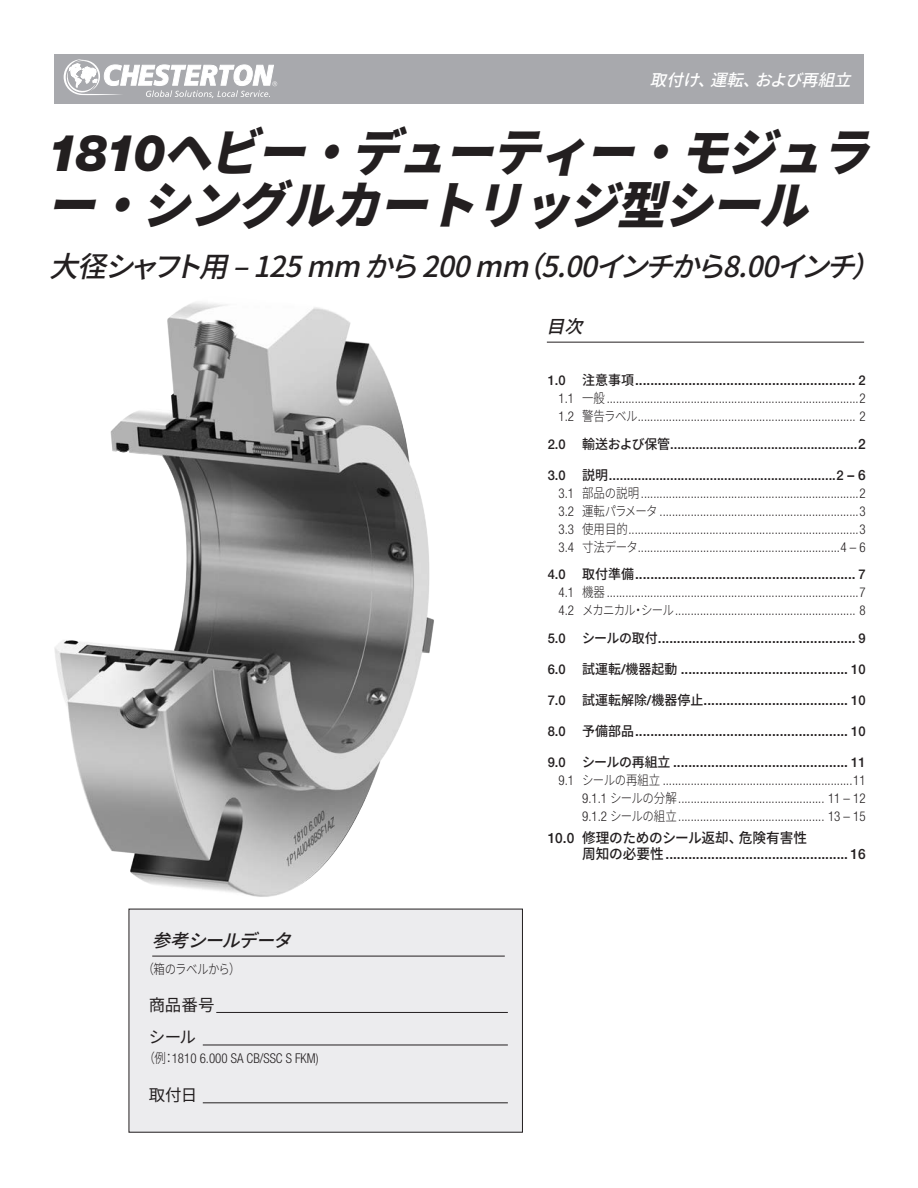
<style>
.page{position:relative;width:918px;height:1188px;background:#fff}
.page>*{position:absolute;margin:0;border:0;box-sizing:border-box;transform-origin:0 0}
.t1{font:italic 900 51px/52.5px "Noto Sans CJ Kjp";color:#231f20;scale:.95 1}
.t2{font:italic 500 28.8px "Noto Sans CJ Kjp";color:#231f20}
.t3{font:italic 500 18px "Noto Sans CJ Kjp";color:#231f20}
.t4{font:italic 500 16.5px "Noto Sans CJ Kjp";color:#fff}
.t5{font:16.5px/32.5px "Noto Sans CJ Kjp";letter-spacing:-.025em;color:#231f20}
.t6{font:500 14.25px/31px "Helvetica Neue LT Std";color:#231f20;text-align:justify;scale:.96 1}
.t7{font:500 14.25px "Noto Sans CJ Kjp";letter-spacing:-.01em;color:#231f20;scale:.96 1}
.t8{font:300 condensed 13.5px/18px "Helvetica Neue LT Std";color:#231f20;scale:.96 1}
.t9{font:500 13.5px "Helvetica Neue LT Std";color:#231f20;scale:.96 1}
.t10{font:300 13.5px "Noto Sans CJ Kjp";letter-spacing:-.045em;color:#231f20;scale:.85 1}
.s1{font-family:"Helvetica Neue LT Std"}
.s2{font-family:"Noto Sans CJ Kjp";font-stretch:normal}
.s3{font-size:13.5px}
.s4{font-family:"Noto Sans CJ Kjp";font-size:13.5px}
.s5{font-family:"Noto Sans CJ Kjp"}
.s6{font-size:14.25px}
.s7{font-weight:500;font-stretch:normal}
.s8{font-family:"Noto Sans CJ Kjp";font-weight:500;font-stretch:normal}
.s9{font-weight:500;font-stretch:normal;font-size:14.25px}
</style>
<div class="page">
<img style="left:54px;top:302px;width:535px;height:595px">
<hr style="left:547px;top:342px;width:317px;height:1px;background:#231f20">
<div style="left:54px;top:54px;width:810px;height:50px;background:#a8a9ad"></div>
<svg style="left:64px;top:59px;width:213px;height:39px"></svg>
<div style="left:129px;top:909px;width:393px;height:223px;background:#ececee"></div>
<hr style="left:152px;top:956px;width:353px;height:1px;background:#231f20">
<div style="left:129px;top:909px;width:394px;height:224px;border:1px solid #231f20"></div>
<hr style="left:216px;top:1012px;width:292px;height:1px;background:#231f20">
<hr style="left:203px;top:1045px;width:305px;height:1px;background:#231f20">
<hr style="left:203px;top:1103px;width:305px;height:1px;background:#231f20">
<p class="t4" style="left:650px;top:71px;width:212px">取付け、運転、および再組立</p>
<h1 class="t1" style="left:47px;top:127px;width:900px"><span class="s1">1810</span>ヘビー・デューティー・モジュラー・シングルカートリッジ型シール</h1>
<h2 class="t2" style="left:49px;top:250px;width:850px">大径シャフト用–125mmから200mm（5.00インチから8.00インチ）</h2>
<h3 class="t3" style="left:547px;top:316px;width:48px">目次</h3>
<h3 class="t3" style="left:152px;top:930px;width:151px">参考シールデータ</h3>
<p class="t10" style="left:142px;top:962px;width:117px">（箱のラベルから）</p>
<p class="t5" style="left:149px;top:989px;width:67px">商品番号シール</p>
<p class="t8" style="left:143px;top:1049px;width:184px"><span class="s2">（例：</span>1810 6.000 SA CB/SSC S FKM)</p>
<p class="t5" style="left:149px;top:1079px;width:50px">取付日</p>
<p class="t6" style="left:548px;top:364px;width:333px"><span class="s3">1.0</span> <span class="s4">注意事項</span>.......................................................... <span class="s3">2</span></p>
<p class="t8" style="left:558px;top:389px;width:322px">1.1 <span class="s2">一般</span>.................................................................................2<br>1.2 <span class="s2">警告ラベル</span>...................................................................... 2</p>
<p class="t9" style="left:548px;top:436px;width:333px">2.0 <span class="s5">輸送および保管</span>....................................................<span class="s6">2</span></p>
<p class="t8" style="left:558px;top:466px;width:322px;text-align:justify;text-indent:-11px"><span class="s7">3.0</span> <span class="s8">説明</span><span class="s7">...............................................................2</span> <span class="s9">– 6<br></span>3.1 <span class="s2">部品の説明</span> ......................................................................2<br>3.2 <span class="s2">運転パラメータ</span> ................................................................3<br>3.3 <span class="s2">使用目的</span>..........................................................................3<br>3.4 <span class="s2">寸法データ</span>.................................................................4 – 6</p>
<p class="t6" style="left:548px;top:559px;width:333px"><span class="s3">4.0</span> <span class="s4">取付準備</span>.......................................................... <span class="s3">7</span></p>
<p class="t8" style="left:558px;top:583px;width:322px">4.1 <span class="s2">機器</span>.................................................................................7<br>4.2 <span class="s2">メカニカル・シール</span>.......................................................... 8</p>
<p class="t6" style="left:548px;top:622px;width:333px"><span class="s3">5.0</span> <span class="s4">シールの取付</span>.................................................... <span class="s3">9<br>6.0</span> <span class="s4">試運転</span><span class="s3">/</span><span class="s4">機器起動</span> ............................................ <span class="s3">10<br>7.0</span> <span class="s4">試運転解除</span><span class="s3">/</span><span class="s4">機器停止</span>...................................... <span class="s3">10<br>8.0</span> <span class="s4">予備部品</span>........................................................ <span class="s3">10<br>9.0</span> <span class="s4">シールの再組立</span> .............................................. <span class="s3">11</span></p>
<p class="t8" style="left:582px;top:771px;width:297px;text-align:justify;text-indent:-24px">9.1 <span class="s2">シールの再組立</span> .............................................................11<br>9.1.1 <span class="s2">シールの分解</span>............................................... 11 – 12<br>9.1.2 <span class="s2">シールの組立</span>............................................... 13 – 15</p>
<p class="t7" style="left:548px;top:830px;width:272px"><span class="s1">10.0</span> 修理のためのシール返却、危険有害性</p>
<p class="t6" style="left:582px;top:839px;width:297px"><span class="s5">周知の必要性</span>................................................ 16</p>
</div>
